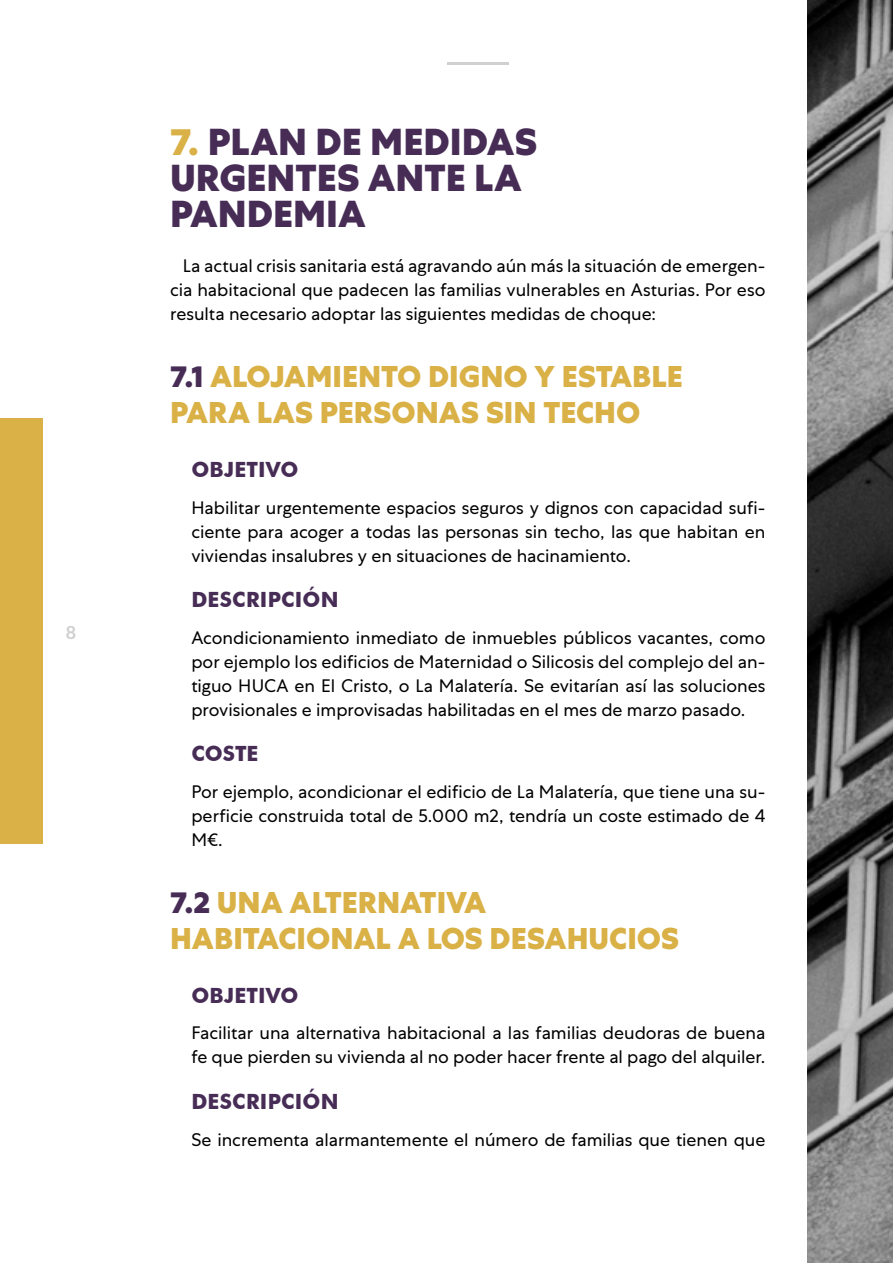
<style>
.page{position:relative;width:893px;height:1263px;background:#fff}
.page>*{position:absolute;margin:0;border:0;box-sizing:border-box;transform-origin:0 0}
.t1{font:800 37.5px/36px "Centra No 1";color:#472d56}
.t2{font:800 30px/36px "Centra No 1";color:#d9b146}
.t3{font:700 21px "Futura BT";letter-spacing:.01em;color:#472d56}
.t4{font:18px/24px "Centra No 1";letter-spacing:-.005em;color:#000;text-align:justify}
.t5{font:700 18px "Aleo";color:#d0d0d0}
.s1{color:#d9b146}
.s2{color:#472d56}
</style>
<div class="page">
<hr style="left:448px;top:62px;width:61px;height:3px;background:#d0d0d0">
<div style="left:0;top:419px;width:43px;height:425px;background:#d9b146"></div>
<img style="left:808px;top:0;width:85px;height:1263px">
<p class="t5" style="left:66px;top:622px;width:11px">8</p>
<h1 class="t1" style="left:170px;top:125px;width:369px"><span class="s1">7.</span> PLAN DE MEDIDAS<br>URGENTES ANTE LA<br>PANDEMIA</h1>
<p class="t4" style="left:170px;top:254px;width:597px;text-indent:13px">La actual crisis sanitaria está agravando aún más la situación de emergen&shy;cia habitacional que padecen las familias vulnerables en Asturias. Por eso resulta necesario adoptar las siguientes medidas de choque:</p>
<h2 class="t2" style="left:170px;top:359px;width:514px"><span class="s2">7.1</span> ALOJAMIENTO DIGNO Y ESTABLE<br>PARA LAS PERSONAS SIN TECHO</h2>
<p class="t3" style="left:191px;top:457px;width:109px">OBJETIVO</p>
<p class="t4" style="left:191px;top:496px;width:576px">Habilitar urgentemente espacios seguros y dignos con capacidad sufi&shy;ciente para acoger a todas las personas sin techo, las que habitan en viviendas insalubres y en situaciones de hacinamiento.</p>
<p class="t3" style="left:191px;top:587px;width:149px">DESCRIPCIÓN</p>
<p class="t4" style="left:191px;top:626px;width:576px">Acondicionamiento inmediato de inmuebles públicos vacantes, como por ejemplo los edificios de Maternidad o Silicosis del complejo del an&shy;tiguo HUCA en El Cristo, o La Malatería. Se evitarían así las soluciones provisionales e improvisadas habilitadas en el mes de marzo pasado.</p>
<p class="t3" style="left:191px;top:741px;width:69px">COSTE</p>
<p class="t4" style="left:191px;top:780px;width:576px">Por ejemplo, acondicionar el edificio de La Malatería, que tiene una su&shy;perficie construida total de 5.000 m2, tendría un coste estimado de 4<br>M€.</p>
<h2 class="t2" style="left:170px;top:885px;width:510px"><span class="s2">7.2</span> UNA ALTERNATIVA<br>HABITACIONAL A LOS DESAHUCIOS</h2>
<p class="t3" style="left:191px;top:982px;width:109px">OBJETIVO</p>
<p class="t4" style="left:191px;top:1021px;width:576px">Facilitar una alternativa habitacional a las familias deudoras de buena fe que pierden su vivienda al no poder hacer frente al pago del alquiler.</p>
<p class="t3" style="left:191px;top:1088px;width:149px">DESCRIPCIÓN</p>
<p class="t4" style="left:191px;top:1127px;width:576px">Se incrementa alarmantemente el número de familias que tienen que</p>
</div>
